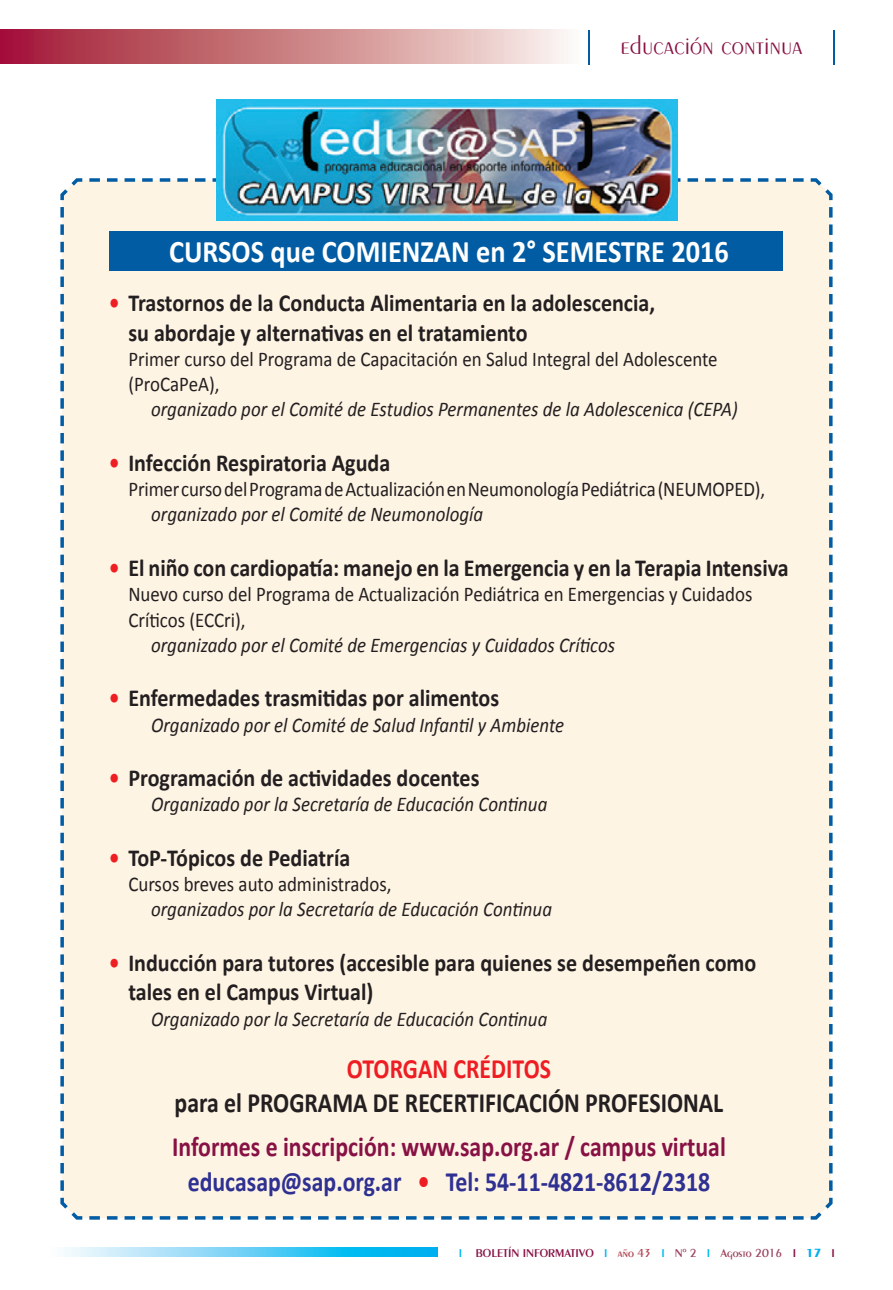
<style>
.page{position:relative;width:893px;height:1290px;background:#fff}
.page>*{position:absolute;margin:0;border:0;box-sizing:border-box;transform-origin:0 0}
.t1{font:700 31.5px "Calibri";color:#fff;scale:.9 1}
.t2{font:700 28px/35px "Calibri";color:#871144;text-align:center;scale:.85 1}
.t3{font:700 28px "Calibri";color:#231f20;scale:.85 1}
.t4{font:700 28px "Calibri";color:#ee1d23;scale:.85 1}
.t5{font:300 26.25px "Peignot LT Std";color:#871144}
.t6{font:700 24.5px/29.4px "Calibri";color:#231f20;scale:.9 1}
.t7{font:italic 21px "Calibri";color:#231f20;scale:.9 1}
.t8{font:21px/25.2px "Calibri";color:#231f20;scale:.9 1}
.t9{font:600 12.25px "Peignot LT Std";color:#871144}
.s1{color:#ee1f23}
.s2{color:#2e3092}
.s3{color:#ee1d23}
.s4{color:#00baf1}
.s5{color:#b24553}
.s6{color:#9b435c}
.s7{font-weight:700;color:#00aeef}
</style>
<div class="page">
<svg style="left:64px;top:1248px;width:373px;height:8px;background:#67d0f5"></svg>
<hr style="left:588px;top:30px;width:2px;height:35px;background:#015ca3">
<hr style="left:833px;top:30px;width:2px;height:34px;background:#015ca3">
<div style="left:60px;top:178px;width:773px;height:1041px;background:#fef4e4"></div>
<img style="left:216px;top:99px;width:461px;height:122px">
<div style="left:109px;top:231px;width:674px;height:39px;background:#015ca3"></div>
<svg style="left:0;top:30px;width:566px;height:34px;background:#cb8087"></svg>
<p class="t5" style="left:621px;top:30px;width:183px">educación continua</p>
<p class="t1" style="left:169px;top:232px;width:624px">CURSOS que COMIENZAN en 2° SEMESTRE 2016</p>
<p class="t6" style="left:128px;top:287px;width:587px;text-indent:-19px"><span class="s1">•</span> Trastornos de la Conducta Alimentaria en la adolescencia, su abordaje y alternativas en el tratamiento</p>
<p class="t8" style="left:128px;top:345px;width:656px">Primer curso del Programa de Capacitación en Salud Integral del Adolescente (ProCaPeA),</p>
<p class="t7" style="left:151px;top:396px;width:653px">organizado por el Comité de Estudios Permanentes de la Adolescenica (CEPA)</p>
<p class="t6" style="left:109px;top:447px;width:314px"><span class="s1">•</span> Infección Respiratoria Aguda</p>
<p class="t8" style="left:128px;top:476px;width:709px">Primer curso del Programa de Actualización en Neumonología Pediátrica (NEUMOPED),</p>
<p class="t7" style="left:151px;top:501px;width:370px">organizado por el Comité de Neumonología</p>
<p class="t6" style="left:109px;top:552px;width:757px"><span class="s1">•</span> El niño con cardiopatía: manejo en la Emergencia y en la Terapia Intensiva</p>
<p class="t8" style="left:128px;top:581px;width:695px">Nuevo curso del Programa de Actualización Pediátrica en Emergencias y Cuidados<br>Críticos (ECCri),</p>
<p class="t7" style="left:151px;top:632px;width:517px">organizado por el Comité de Emergencias y Cuidados Críticos</p>
<p class="t6" style="left:109px;top:682px;width:435px"><span class="s1">•</span> Enfermedades trasmitidas por alimentos</p>
<p class="t7" style="left:151px;top:711px;width:460px">Organizado por el Comité de Salud Infantil y Ambiente</p>
<p class="t6" style="left:109px;top:762px;width:413px"><span class="s1">•</span> Programación de actividades docentes</p>
<p class="t7" style="left:151px;top:791px;width:442px">Organizado por la Secretaría de Educación Continua</p>
<p class="t6" style="left:109px;top:842px;width:269px"><span class="s1">•</span> ToP-Tópicos de Pediatría</p>
<p class="t8" style="left:128px;top:870px;width:294px">Cursos breves auto administrados,</p>
<p class="t7" style="left:151px;top:896px;width:447px">organizados por la Secretaría de Educación Continua</p>
<p class="t6" style="left:128px;top:947px;width:699px;text-indent:-19px"><span class="s1">•</span> Inducción para tutores (accesible para quienes se desempeñen como tales en el Campus Virtual)</p>
<p class="t7" style="left:151px;top:1005px;width:442px">Organizado por la Secretaría de Educación Continua</p>
<p class="t4" style="left:347px;top:1052px;width:242px">OTORGAN CRÉDITOS</p>
<p class="t3" style="left:175px;top:1085px;width:647px">para el PROGRAMA DE RECERTIFICACIÓN PROFESIONAL</p>
<p class="t2" style="left:172px;top:1127px;width:653px">Informes e inscripción: www.sap.org.ar / campus virtual <span class="s2">educasap@sap.org.ar</span> <span class="s3">•</span> <span class="s2">Tel: 54-11-4821-8612/2318</span></p>
<p class="t9" style="left:459px;top:1245px;width:377px"><span class="s4">I</span> BOLETÍN INFORMATIVO <span class="s4">I</span> <span class="s5">año 43</span> <span class="s4">I</span> <span class="s6">Nº 2</span> <span class="s4">I</span> <span class="s6">Agosto 2016</span> I <span class="s7">17</span> I</p>
</div>
